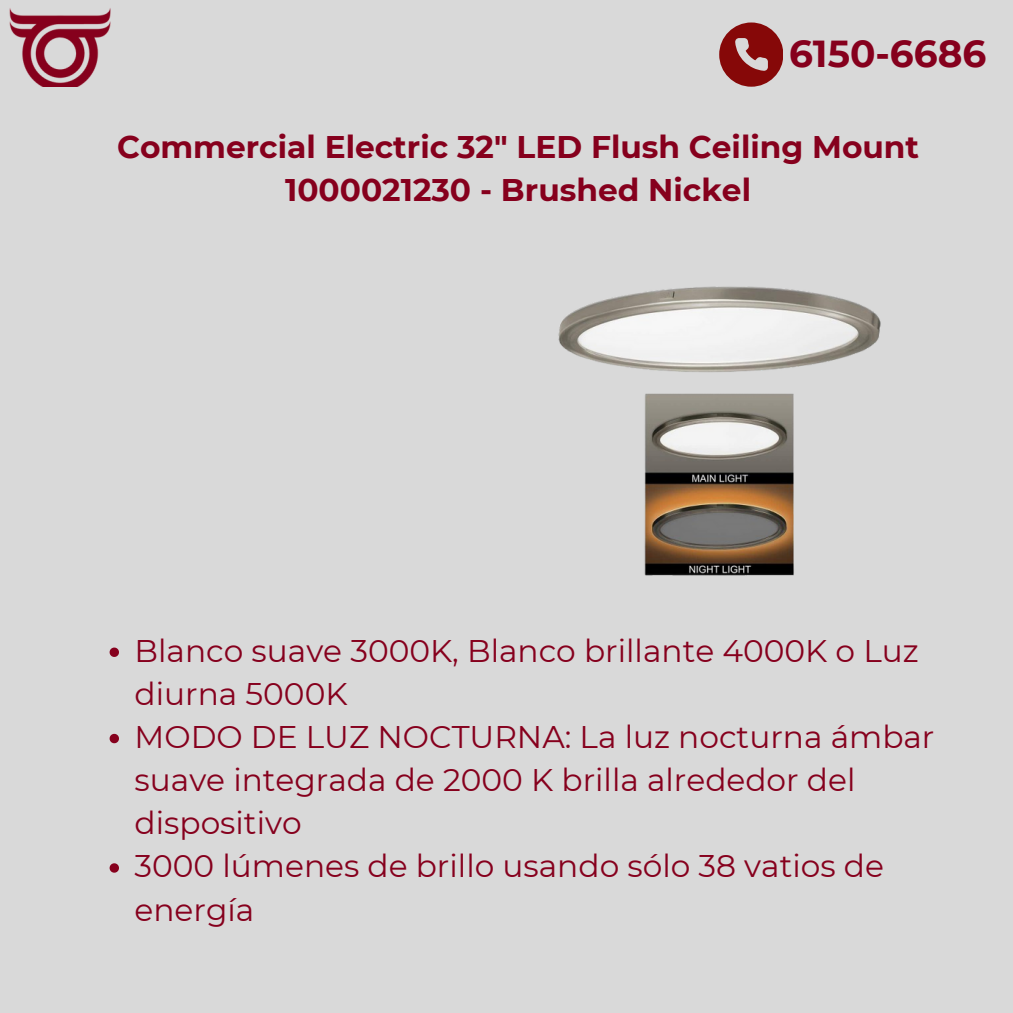
<style>
.page{position:relative;width:1013px;height:1013px;background:#fff}
.page>*{position:absolute;margin:0;border:0;box-sizing:border-box;transform-origin:0 0}
.t1{font:700 37.5px "Montserrat";color:#86001d}
.t2{font:31.25px/43.1px "Montserrat";color:#86001d}
.t3{font:700 31.25px/43.1px "Montserrat";color:#86001d;text-align:center}
</style>
<div class="page">
<div style="left:0;top:0;width:1012px;height:1012px;background:#d9d9d9"></div>
<img style="left:9px;top:8px;width:102px;height:78px">
<svg style="left:719px;top:22px;width:64px;height:64px"></svg>
<img style="left:558px;top:286px;width:323px;height:290px">
<svg style="left:110px;top:647px;width:9px;height:10px"></svg>
<svg style="left:110px;top:734px;width:9px;height:9px"></svg>
<svg style="left:110px;top:863px;width:9px;height:9px"></svg>
<h1 class="t1" style="left:789px;top:30px;width:199px">6150-6686</h1>
<p class="t3" style="left:117px;top:125px;width:803px">Commercial Electric 32" LED Flush Ceiling Mount<br>1000021230 - Brushed Nickel</p>
<h2 class="t2" style="left:135px;top:629px;width:785px">Blanco suave 3000K, Blanco brillante 4000K o Luz diurna 5000K</h2>
<p class="t2" style="left:135px;top:715px;width:801px">MODO DE LUZ NOCTURNA: La luz nocturna ámbar suave integrada de 2000 K brilla alrededor del dispositivo</p>
<p class="t2" style="left:135px;top:844px;width:750px">3000 lúmenes de brillo usando sólo 38 vatios de energía</p>
</div>
